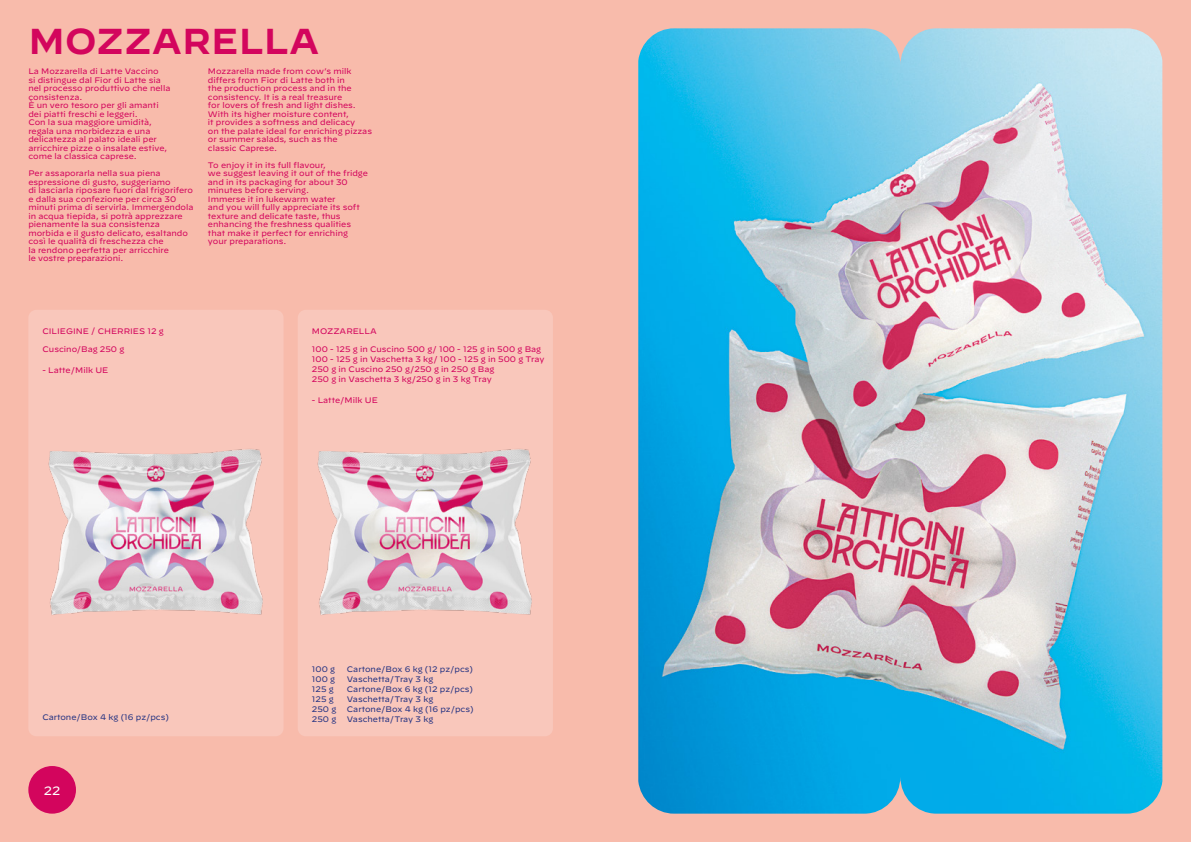
<style>
.page{position:relative;width:1191px;height:842px;background:#f8bbab}
.page>*{position:absolute;margin:0;border:0;box-sizing:border-box;transform-origin:0 0}
.t1{font:600 36px "Decimal";color:#d3055d}
.t2{font:12px "Decimal";color:#fff}
.t3{font:8px/8.5px "Decimal";color:#d3055d}
.t4{font:8px/10px "Decimal";color:#283583}
</style>
<div class="page">
<div style="left:28px;top:766px;width:48px;height:48px;background:#d3055d;border-radius:50%"></div>
<div style="left:28px;top:310px;width:255px;height:426px;background:#f9c7bb;border-radius:8px"></div>
<div style="left:298px;top:310px;width:255px;height:426px;background:#f9c7bb;border-radius:8px"></div>
<img style="left:48px;top:449px;width:215px;height:166px">
<img style="left:317px;top:449px;width:215px;height:166px">
<img style="left:638px;top:28px;width:524px;height:786px">
<h1 class="t1" style="left:28px;top:7px;width:293px">MOZZARELLA</h1>
<p class="t3" style="left:28px;top:67px;width:144px">La Mozzarella di Latte Vaccino<br>si distingue dal Fior di Latte sia nel processo produttivo che nella consistenza.<br>È un vero tesoro per gli amanti dei piatti freschi e leggeri.<br>Con la sua maggiore umidità, regala una morbidezza e una delicatezza al palato ideali per arricchire pizze o insalate estive, come la classica caprese.</p>
<p class="t3" style="left:28px;top:169px;width:167px">Per assaporarla nella sua piena espressione di gusto, suggeriamo<br>di lasciarla riposare fuori dal frigorifero e dalla sua confezione per circa 30 minuti prima di servirla. Immergendola in acqua tiepida, si potrà apprezzare pienamente la sua consistenza morbida e il gusto delicato, esaltando così le qualità di freschezza che<br>la rendono perfetta per arricchire<br>le vostre preparazioni.</p>
<p class="t3" style="left:208px;top:67px;width:166px">Mozzarella made from cow’s milk differs from Fior di Latte both in<br>the production process and in the consistency. It is a real treasure<br>for lovers of fresh and light dishes.<br>With its higher moisture content,<br>it provides a softness and delicacy<br>on the palate ideal for enriching pizzas or summer salads, such as the<br>classic Caprese.</p>
<p class="t3" style="left:208px;top:161px;width:161px">To enjoy it in its full flavour,<br>we suggest leaving it out of the fridge and in its packaging for about 30 minutes before serving.<br>Immerse it in lukewarm water<br>and you will fully appreciate its soft texture and delicate taste, thus enhancing the freshness qualities that make it perfect for enriching your preparations.</p>
<p class="t3" style="left:43px;top:327px;width:123px">CILIEGINE / CHERRIES 12 g</p>
<p class="t3" style="left:43px;top:345px;width:83px">Cuscino/Bag 250 g</p>
<p class="t3" style="left:43px;top:366px;width:67px">- Latte/Milk UE</p>
<p class="t3" style="left:312px;top:327px;width:66px">MOZZARELLA</p>
<p class="t3" style="left:312px;top:345px;width:234px;line-height:10px">100 - 125 g in Cuscino 500 g/ 100 - 125 g in 500 g Bag 100 - 125 g in Vaschetta 3 kg/ 100 - 125 g in 500 g Tray 250 g in Cuscino 250 g/250 g in 250 g Bag<br>250 g in Vaschetta 3 kg/250 g in 3 kg Tray</p>
<p class="t3" style="left:312px;top:396px;width:67px">- Latte/Milk UE</p>
<p class="t4" style="left:42px;top:712px;width:128px">Cartone/Box 4 kg (16 pz/pcs)</p>
<h2 class="t2" style="left:44px;top:783px;width:18px">22</h2>
<p class="t4" style="left:312px;top:664px;width:26px">100 g<br>100 g<br>125 g<br>125 g<br>250 g<br>250 g</p>
<p class="t4" style="left:347px;top:664px;width:128px">Cartone/Box 6 kg (12 pz/pcs)<br>Vaschetta/Tray 3 kg<br>Cartone/Box 6 kg (12 pz/pcs)<br>Vaschetta/Tray 3 kg<br>Cartone/Box 4 kg (16 pz/pcs)<br>Vaschetta/Tray 3 kg</p>
</div>
